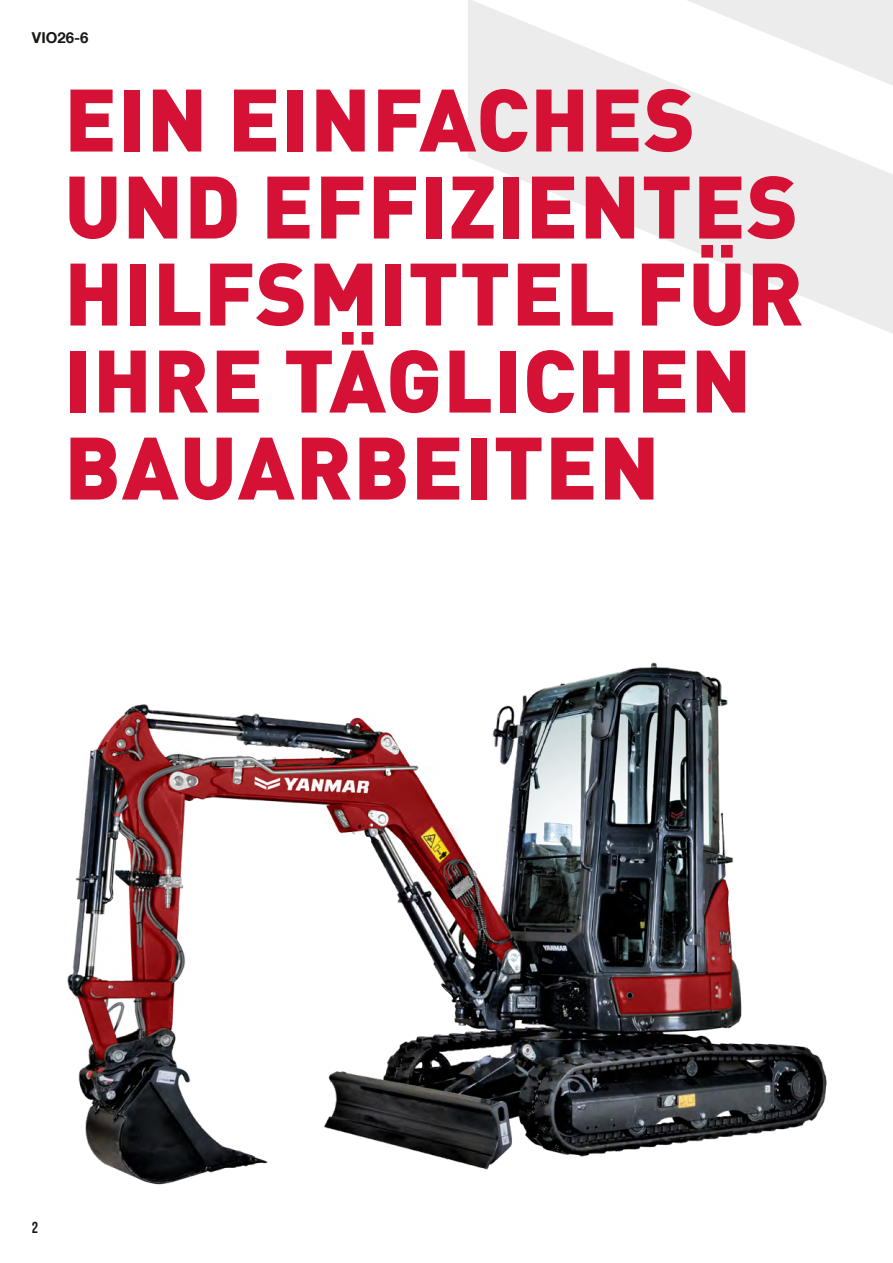
<style>
.page{position:relative;width:893px;height:1263px;background:#fff}
.page>*{position:absolute;margin:0;border:0;box-sizing:border-box;transform-origin:0 0}
.t1{font:900 87px/87px "DINOT";letter-spacing:.01em;color:#d61136}
.t2{font:15.9px "Bebas Neue";color:#181716}
.t3{font:700 15px "Helvetica Neue LT Com";color:#181716}
</style>
<div class="page">
<img style="left:67px;top:662px;width:760px;height:523px">
<svg style="left:468px;top:0;width:425px;height:334px;fill:#ececec"></svg>
<p class="t3" style="left:32px;top:28px;width:58px">VIO26-6</p>
<p class="t1" style="left:64px;top:73px;width:741px">EIN EINFACHES<br>UND EFFIZIENTES<br>HILFSMITTEL FÜR<br>IHRE TÄGLICHEN<br>BAUARBEITEN</p>
<p class="t2" style="left:32px;top:1218px;width:8px">2</p>
</div>
